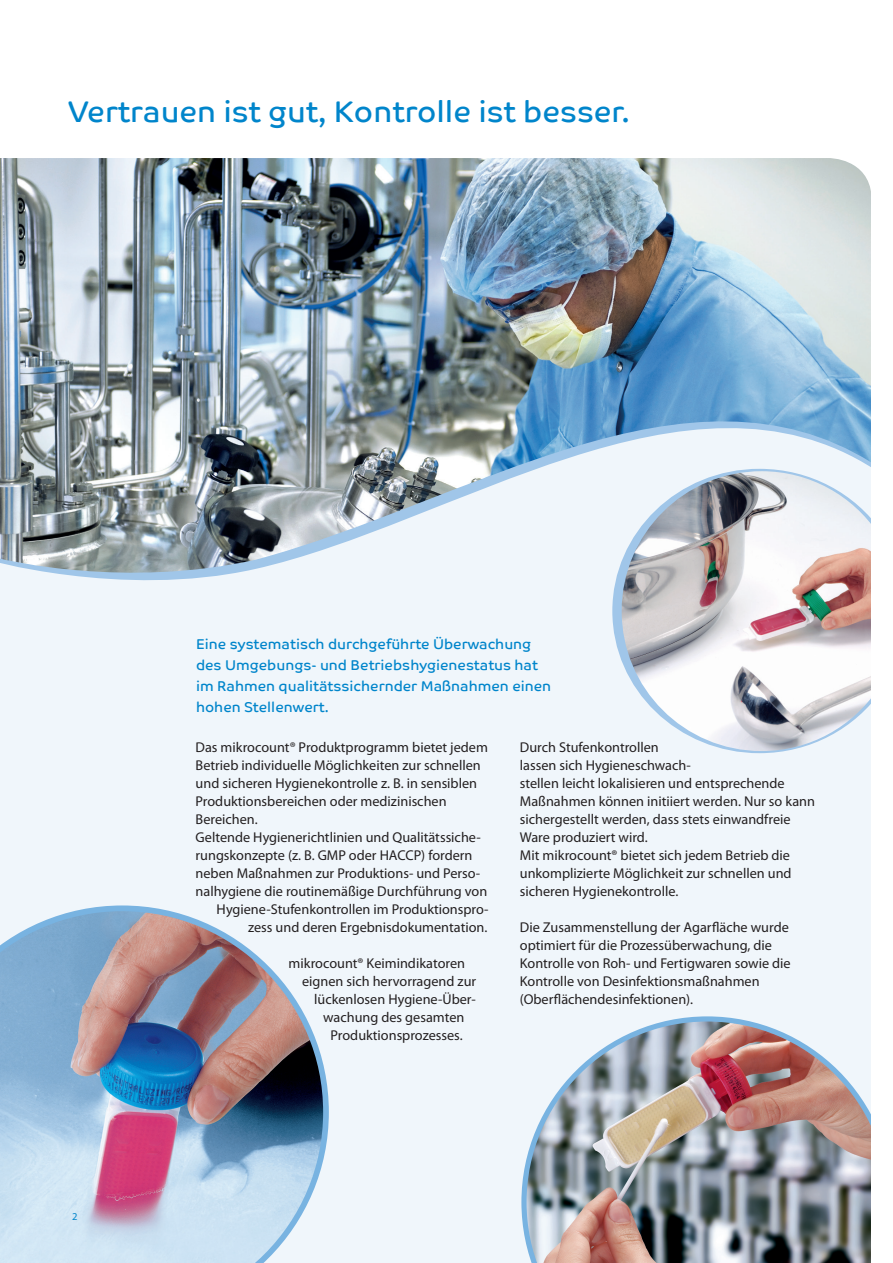
<style>
.page{position:relative;width:893px;height:1263px;background:#fff}
.page>*{position:absolute;margin:0;border:0;box-sizing:border-box;transform-origin:0 0}
.t1{font:30px "Co Text";color:#0085cb}
.t2{font:14.25px/18px "Myriad Pro";color:#231f20}
.t3{font:14.25px/21px "Co Text";color:#0085cb}
.t4{font:10.5px "Myriad Pro";color:#0085cb}
</style>
<div class="page">
<div style="left:0;top:599px;width:871px;height:664px;background:#f0f6fb"></div>
<div style="left:0;top:574px;width:612px;height:25px;background:#f0f6fb"></div>
<img style="left:0;top:158px;width:871px;height:416px">
<img style="left:521px;top:1016px;width:350px;height:247px">
<svg style="left:612px;top:469px;width:259px;height:284px;fill:#f0f6fb"></svg>
<img style="left:622px;top:471px;width:249px;height:280px">
<svg style="left:0;top:905px;width:329px;height:358px;background:#a3a9bf"></svg>
<h1 class="t1" style="left:68px;top:94px;width:563px">Vertrauen ist gut, Kontrolle ist besser.</h1>
<p class="t3" style="left:196px;top:633px;width:357px">Eine systematisch durchgeführte Überwachung des Umgebungs- und Betriebshygienestatus hat im Rahmen qualitätssichernder Maßnahmen einen hohen Stellenwert.</p>
<p class="t4" style="left:72px;top:1210px;width:7px">2</p>
<p class="t2" style="left:196px;top:738px;width:294px">Das mikrocount® Produktprogramm bietet jedem</p>
<p class="t2" style="left:196px;top:756px;width:287px">Betrieb individuelle Möglichkeiten zur schnellen</p>
<p class="t2" style="left:196px;top:774px;width:283px">und sicheren Hygienekontrolle z. B. in sensiblen</p>
<p class="t2" style="left:196px;top:792px;width:253px">Produktionsbereichen oder medizinischen</p>
<p class="t2" style="left:196px;top:810px;width:64px">Bereichen.</p>
<p class="t2" style="left:196px;top:828px;width:287px">Geltende Hygienerichtlinien und Qualitätssiche-</p>
<p class="t2" style="left:196px;top:846px;width:278px">rungskonzepte (z. B. GMP oder HACCP) fordern</p>
<p class="t2" style="left:196px;top:864px;width:286px">neben Maßnahmen zur Produktions- und Perso-</p>
<p class="t2" style="left:196px;top:882px;width:293px">nalhygiene die routinemäßige Durchführung von</p>
<p class="t2" style="left:217px;top:900px;width:273px">Hygiene-Stufenkontrollen im Produktionspro-</p>
<p class="t2" style="left:248px;top:918px;width:241px">zess und deren Ergebnisdokumentation.</p>
<p class="t2" style="left:289px;top:954px;width:178px">mikrocount® Keimindikatoren</p>
<p class="t2" style="left:302px;top:972px;width:176px">eignen sich hervorragend zur</p>
<p class="t2" style="left:314px;top:990px;width:163px">lückenlosen Hygiene-Über-</p>
<p class="t2" style="left:323px;top:1008px;width:143px">wachung des gesamten</p>
<p class="t2" style="left:331px;top:1026px;width:134px">Produktionsprozesses.</p>
<p class="t2" style="left:520px;top:738px;width:297px">Durch Stufenkontrollen<br>lassen sich Hygieneschwach-<br>stellen leicht lokalisieren und entsprechende Maßnahmen können initiiert werden. Nur so kann sichergestellt werden, dass stets einwandfreie Ware produziert wird.<br>Mit mikrocount® bietet sich jedem Betrieb die unkomplizierte Möglichkeit zur schnellen und sicheren Hygienekontrolle.</p>
<p class="t2" style="left:520px;top:918px;width:272px">Die Zusammenstellung der Agarfläche wurde optimiert für die Prozessüberwachung, die Kontrolle von Roh- und Fertigwaren sowie die Kontrolle von Desinfektionsmaßnahmen (Oberflächendesinfektionen).</p>
</div>
